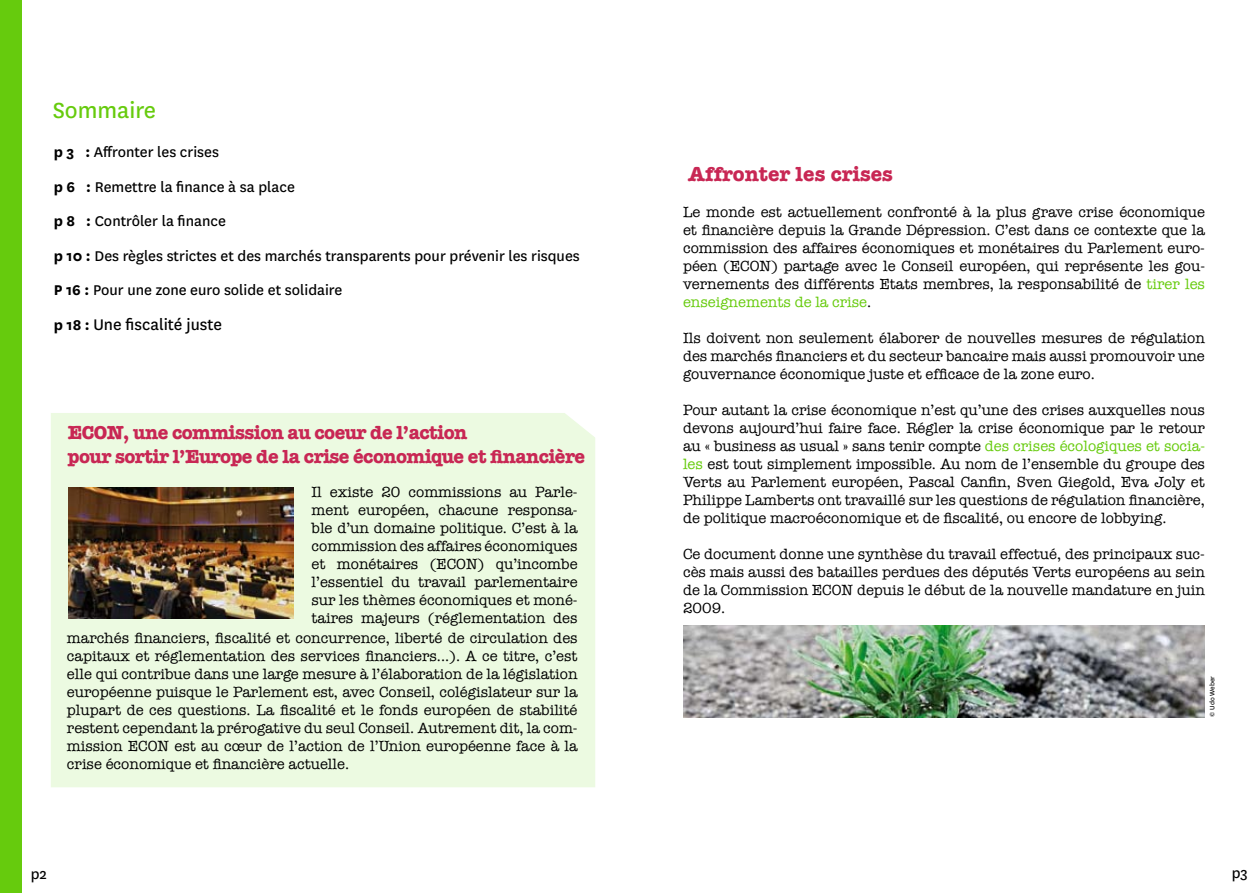
<style>
.page{position:relative;width:1259px;height:893px;background:#fff}
.page>*{position:absolute;margin:0;border:0;box-sizing:border-box;transform-origin:0 0}
.t1{font:25.5px "National";color:#66cb0d}
.t2{font:700 21px "American Typewriter";color:#c82754}
.t3{font:700 19.5px/23.4px "American Typewriter";letter-spacing:-.03em;color:#c82754}
.t4{font:18px "National";color:#000}
.t5{font:16.5px/34.5px "National";color:#000}
.t6{font:15px/18px "American Typewriter";color:#000;text-align:justify}
.t7{font:7.5px "National";color:#000}
.s1{font-weight:700}
.s2{font-weight:700;font-size:16.5px}
.s3{color:#66cb0d}
</style>
<div class="page">
<div style="left:51px;top:413px;width:544px;height:374px;background:#ecfae1"></div>
<img style="left:68px;top:487px;width:226px;height:132px">
<img style="left:683px;top:625px;width:521px;height:93px">
<div style="left:0;top:0;width:21px;height:893px;background:#66cb0d"></div>
<svg style="left:551px;top:413px;width:44px;height:34px"></svg>
<h1 class="t1" style="left:53px;top:93px;width:105px">Sommaire</h1>
<p class="t5" style="left:54px;top:134px;width:527px"><span class="s1">p 3 :</span> Affronter les crises<br><span class="s1">p 6 :</span> Remettre la finance à sa place<br><span class="s1">p 8 :</span> Contrôler la finance<br><span class="s1">p 10 :</span> Des règles strictes et des marchés transparents pour prévenir les risques <span class="s1">P 16 :</span> Pour une zone euro solide et solidaire</p>
<p class="t4" style="left:54px;top:312px;width:170px"><span class="s2">p 18 :</span> Une fiscalité juste</p>
<h3 class="t3" style="left:68px;top:421px;width:518px">ECON, une commission au coeur de l’action<br>pour sortir l’Europe de la crise économique et financière</h3>
<p class="t6" style="left:311px;top:483px;width:267px">Il existe 20 commissions au Parle&shy;ment européen, chacune responsa&shy;ble d’un domaine politique. C’est à la commission des affaires économiques et monétaires (ECON) qu’incombe l’essentiel du travail parlementaire sur les thèmes économiques et moné&shy;taires majeurs (réglementation des</p>
<p class="t6" style="left:67px;top:629px;width:512px">marchés financiers, fiscalité et concurrence, liberté de circulation des capitaux et réglementation des services financiers...). A ce titre, c’est elle qui contribue dans une large mesure à l’élaboration de la législation européenne puisque le Parlement est, avec Conseil, colégislateur sur la plupart de ces questions. La fiscalité et le fonds européen de stabilité restent cependant la prérogative du seul Conseil. Autrement dit, la com&shy;mission ECON est au cœur de l’action de l’Union européenne face à la crise économique et financière actuelle.</p>
<h2 class="t2" style="left:688px;top:161px;width:206px">Affronter les crises</h2>
<p class="t6" style="left:683px;top:203px;width:523px">Le monde est actuellement confronté à la plus grave crise économique et financière depuis la Grande Dépression. C’est dans ce contexte que la commission des affaires économiques et monétaires du Parlement euro&shy;péen (ECON) partage avec le Conseil européen, qui représente les gou&shy;vernements des différents Etats membres, la responsabilité de <span class="s3">tirer les enseignements de la crise</span>.</p>
<p class="t6" style="left:683px;top:329px;width:523px">Ils doivent non seulement élaborer de nouvelles mesures de régulation des marchés financiers et du secteur bancaire mais aussi promouvoir une gouvernance économique juste et efficace de la zone euro.</p>
<p class="t6" style="left:683px;top:401px;width:523px">Pour autant la crise économique n’est qu’une des crises auxquelles nous devons aujourd’hui faire face. Régler la crise économique par le retour au « business as usual » sans tenir compte <span class="s3">des crises écologiques et socia&shy;les</span> est tout simplement impossible. Au nom de l’ensemble du groupe des Verts au Parlement européen, Pascal Canfin, Sven Giegold, Eva Joly et Philippe Lamberts ont travaillé sur les questions de régulation financière, de politique macroéconomique et de fiscalité, ou encore de lobbying.</p>
<p class="t6" style="left:683px;top:545px;width:523px">Ce document donne une synthèse du travail effectué, des principaux suc&shy;cès mais aussi des batailles perdues des députés Verts européens au sein de la Commission ECON depuis le début de la nouvelle mandature en juin 2009.</p>
<p class="t7" style="left:1207px;top:717px;width:42px;rotate:-90deg">© Udo Weber</p>
<p class="t5" style="left:31px;top:856px;width:18px">p2</p>
<p class="t5" style="left:1231px;top:855px;width:18px">p3</p>
</div>
